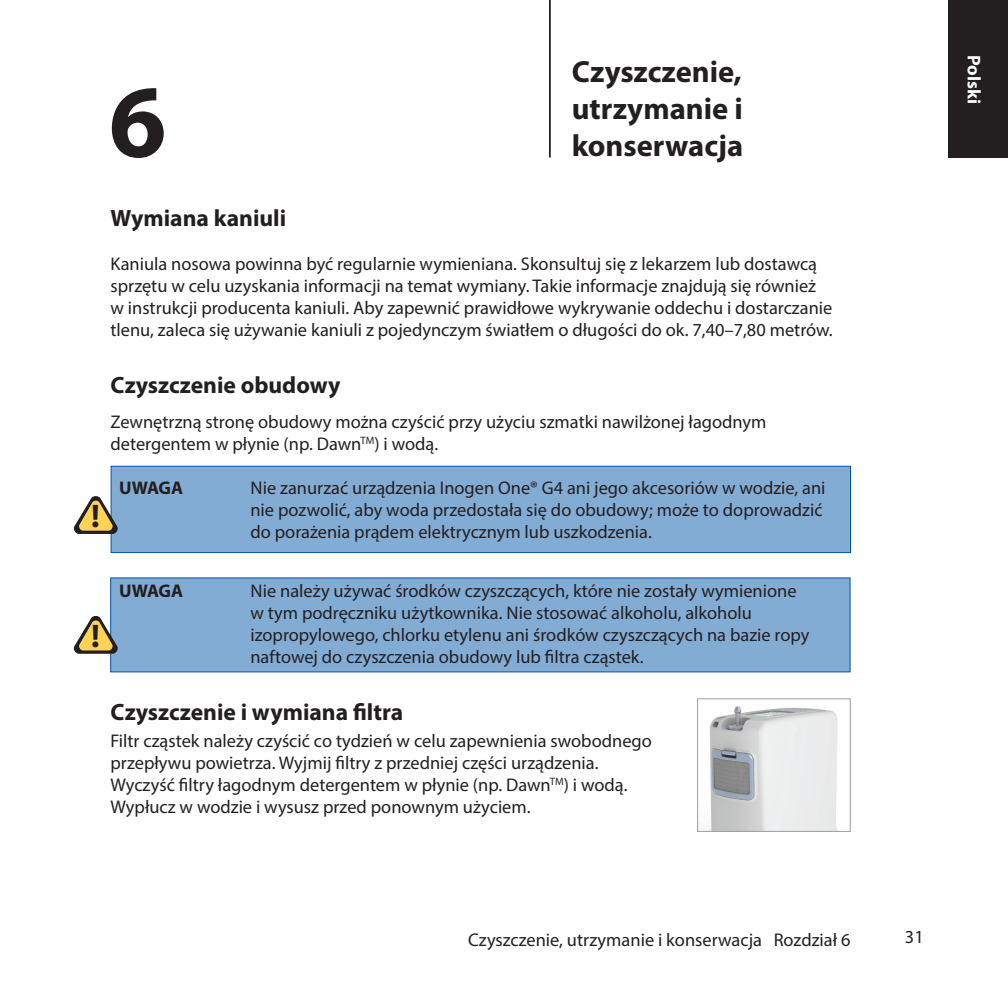
<style>
.page{position:relative;width:1008px;height:1008px;background:#fff}
.page>*{position:absolute;margin:0;border:0;box-sizing:border-box;transform-origin:0 0}
.t1{font:700 104.12px "Myriad Pro";color:#231f20}
.t2{font:700 32.73px "Myriad";color:#231f20}
.t3{font:700 30.62px/36.8px "Myriad Pro";color:#231f20;text-align:justify}
.t4{font:700 23.62px "Myriad Pro";color:#231f20}
.t5{font:18.38px/22.1px "Myriad Pro";color:#231f20}
.t6{font:700 18.38px "Myriad Pro";letter-spacing:-.015em;color:#231f20}
.t7{font:700 18.38px "Myriad Pro";color:#fff}
</style>
<div class="page">
<div style="left:111px;top:466px;width:740px;height:87px;background:#83acd5;border:1px solid #0153a0"></div>
<div style="left:110px;top:578px;width:740px;height:94px;background:#83acd5;border:1px solid #0153a0"></div>
<hr style="left:549px;top:0;width:2px;height:158px;background:#231f20">
<svg style="left:73px;top:495px;width:45px;height:39px"></svg>
<svg style="left:73px;top:615px;width:45px;height:39px"></svg>
<div style="left:948px;top:0;width:60px;height:158px;background:#231f20"></div>
<img style="left:708px;top:706px;width:130px;height:124px">
<div style="left:697px;top:699px;width:153px;height:133px;border:1px solid #9d9fa2"></div>
<h1 class="t1" style="left:109px;top:54px;width:59px">6</h1>
<h3 class="t3" style="left:572px;top:53px;width:173px">Czyszczenie, utrzymanie i konserwacja</h3>
<p class="t4" style="left:110px;top:203px;width:177px">Wymiana kaniuli</p>
<p class="t5" style="left:110px;top:253px;width:724px">Kaniula nosowa powinna być regularnie wymieniana. Skonsultuj się z lekarzem lub dostawcą sprzętu w celu uzyskania informacji na temat wymiany. Takie informacje znajdują się również w instrukcji producenta kaniuli. Aby zapewnić prawidłowe wykrywanie oddechu i dostarczanie tlenu, zaleca się używanie kaniuli z pojedynczym światłem o długości do ok. 7,40–7,80 metrów.</p>
<p class="t4" style="left:110px;top:370px;width:232px">Czyszczenie obudowy</p>
<p class="t5" style="left:110px;top:411px;width:658px">Zewnętrzną stronę obudowy można czyścić przy użyciu szmatki nawilżonej łagodnym detergentem w płynie (np. Dawn<sup>TM</sup>) i wodą.</p>
<p class="t6" style="left:119px;top:476px;width:66px">UWAGA</p>
<p class="t5" style="left:250px;top:477px;width:577px">Nie zanurzać urządzenia Inogen One® G4 ani jego akcesoriów w wodzie, ani nie pozwolić, aby woda przedostała się do obudowy; może to doprowadzić do porażenia prądem elektrycznym lub uszkodzenia.</p>
<h2 class="t2" style="left:91px;top:499px;width:62px">! <sup>C</sup></h2>
<p class="t6" style="left:119px;top:579px;width:66px">UWAGA</p>
<p class="t5" style="left:250px;top:580px;width:561px">Nie należy używać środków czyszczących, które nie zostały wymienione w tym podręczniku użytkownika. Nie stosować alkoholu, alkoholu izopropylowego, chlorku etylenu ani środków czyszczących na bazie ropy naftowej do czyszczenia obudowy lub filtra cząstek.</p>
<p class="t4" style="left:110px;top:697px;width:294px">Czyszczenie i wymiana filtra</p>
<p class="t5" style="left:110px;top:729px;width:543px">Filtr cząstek należy czyścić co tydzień w celu zapewnienia swobodnego przepływu powietrza. Wyjmij filtry z przedniej części urządzenia.<br>Wyczyść filtry łagodnym detergentem w płynie (np. Dawn<sup>TM</sup>) i wodą.<br>Wypłucz w wodzie i wysusz przed ponownym użyciem.</p>
<h2 class="t2" style="left:91px;top:619px;width:62px">! <sup>C</sup></h2>
<p class="t5" style="left:468px;top:928px;width:384px">Czyszczenie, utrzymanie i konserwacja Rozdział 6</p>
<p class="t7" style="left:986px;top:55px;width:51px;rotate:90deg">Polski</p>
<p class="t5" style="left:905px;top:926px;width:20px">31</p>
</div>
